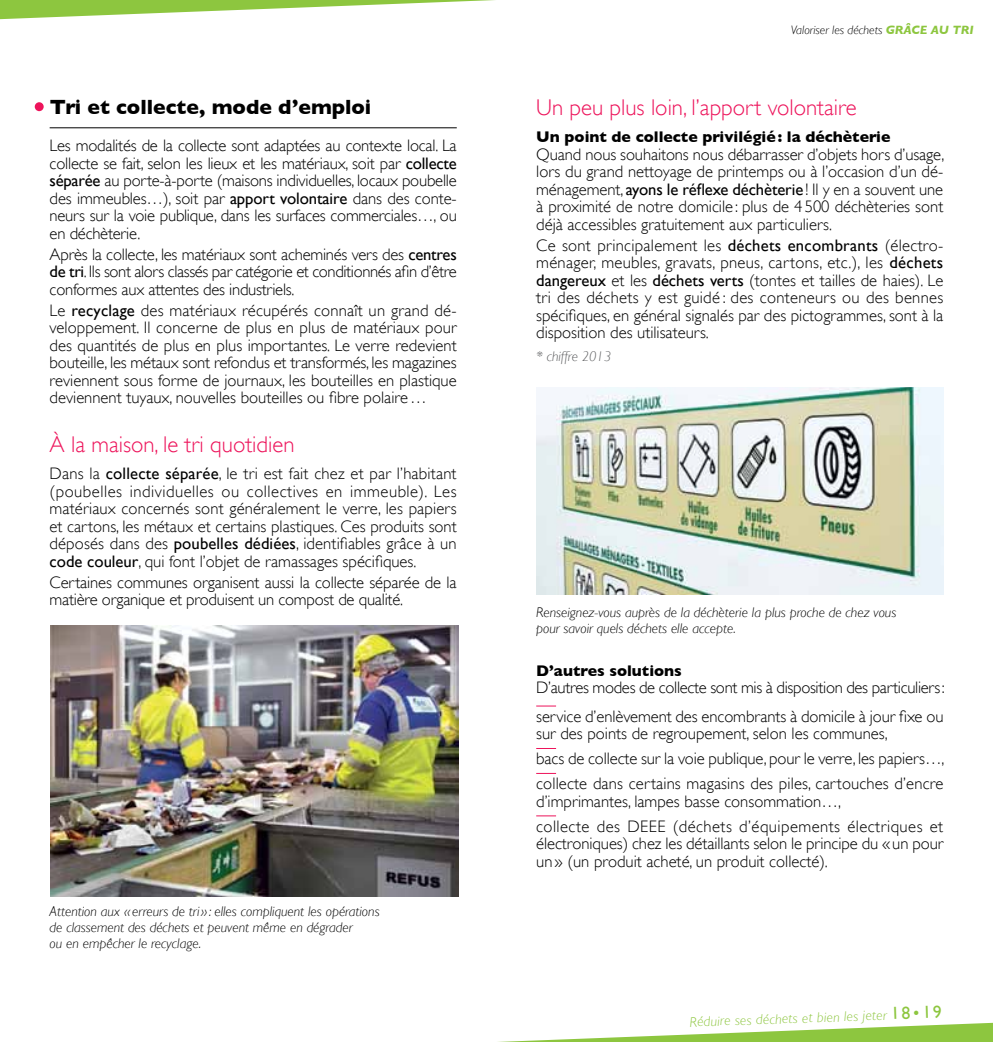
<style>
.page{position:relative;width:993px;height:1042px;background:#fff}
.page>*{position:absolute;margin:0;border:0;box-sizing:border-box;transform-origin:0 0}
.t1{font:300 22.75px "Gill Sans";color:#ed145b}
.t2{font:700 21px "Gill Sans";color:#000}
.t3{font:300 16.62px/17.5px "Gill Sans";color:#000;text-align:justify}
.t4{font:300 16.62px/28.3px "Gill Sans";letter-spacing:-.02em;color:#000}
.t5{font:300 16.62px/25px "Gill Sans";letter-spacing:.025em;color:#000}
.t6{font:700 15.75px "Gill Sans";color:#000}
.t7{font:italic 300 14px/15.8px "Gill Sans";color:#000}
.t8{font:italic 300 14px "Gill Sans";color:#8dc63f}
.t9{font:italic 300 14px "Gill Sans";color:#58595b}
.t10{font:italic 300 12.25px "Gill Sans";color:#000}
.s1{font-weight:400}
.s2{font-weight:700;color:#8dc63f}
.s3{font-weight:400;font-style:normal;font-size:17.5px}
.s4{font-style:normal;font-size:17.5px}
</style>
<div class="page">
<svg style="left:0;top:0;width:495px;height:20px"></svg>
<svg style="left:498px;top:1023px;width:494px;height:19px"></svg>
<hr style="left:50px;top:127px;width:406px;height:1px;background:#000">
<div style="left:35px;top:102px;width:9px;height:9px;background:#ed145b;border-radius:50%"></div>
<img style="left:51px;top:626px;width:407px;height:270px">
<svg style="left:536px;top:705px;width:20px;height:1px"></svg>
<svg style="left:536px;top:748px;width:20px;height:1px"></svg>
<svg style="left:536px;top:773px;width:20px;height:1px"></svg>
<svg style="left:536px;top:815px;width:20px;height:1px"></svg>
<img style="left:536px;top:387px;width:407px;height:208px">
<p class="t2" style="left:50px;top:94px;width:323px">Tri et collecte, mode d’emploi</p>
<p class="t3" style="left:50px;top:137px;width:408px">Les modalités de la collecte sont adaptées au contexte local. La collecte se fait, selon les lieux et les matériaux, soit par <span class="s1">collecte séparée</span> au porte-à-porte (maisons individuelles, locaux poubelle des immeubles…), soit par <span class="s1">apport volontaire</span> dans des conte&shy;neurs sur la voie publique, dans les surfaces commerciales…, ou en déchèterie.</p>
<p class="t3" style="left:50px;top:245px;width:408px">Après la collecte, les matériaux sont acheminés vers des <span class="s1">centres de tri</span>. Ils sont alors classés par catégorie et conditionnés afin d’être conformes aux attentes des industriels.</p>
<p class="t3" style="left:50px;top:301px;width:408px">Le <span class="s1">recyclage</span> des matériaux récupérés connaît un grand dé&shy;veloppement. Il concerne de plus en plus de matériaux pour des quantités de plus en plus importantes. Le verre redevient bouteille, les métaux sont refondus et transformés, les magazines reviennent sous forme de journaux, les bouteilles en plastique deviennent tuyaux, nouvelles bouteilles ou fibre polaire…</p>
<h1 class="t1" style="left:50px;top:431px;width:246px">À la maison, le tri quotidien</h1>
<p class="t3" style="left:50px;top:465px;width:408px">Dans la <span class="s1">collecte séparée</span>, le tri est fait chez et par l’habitant (poubelles individuelles ou collectives en immeuble). Les matériaux concernés sont généralement le verre, les papiers et cartons, les métaux et certains plastiques. Ces produits sont déposés dans des <span class="s1">poubelles dédiées</span>, identifiables grâce à un <span class="s1">code couleur</span>, qui font l’objet de ramassages spécifiques.</p>
<p class="t3" style="left:50px;top:573px;width:408px">Certaines communes organisent aussi la collecte séparée de la matière organique et produisent un compost de qualité.</p>
<p class="t7" style="left:50px;top:904px;width:331px">Attention aux « erreurs de tri » : elles compliquent les opérations de classement des déchets et peuvent même en dégrader<br>ou en empêcher le recyclage.</p>
<p class="t10" style="left:790px;top:23px;width:184px">Valoriser les déchets <span class="s2">GRÂCE AU TRI</span></p>
<h1 class="t1" style="left:536px;top:94px;width:322px">Un peu plus loin, l’apport volontaire</h1>
<p class="t6" style="left:536px;top:128px;width:355px">Un point de collecte privilégié: la déchèterie</p>
<p class="t3" style="left:536px;top:146px;width:410px">Quand nous souhaitons nous débarrasser d’objets hors d’usage, lors du grand nettoyage de printemps ou à l’occasion d’un dé&shy;ménagement, <span class="s1">ayons le réflexe déchèterie</span> ! Il y en a souvent une à proximité de notre domicile : plus de 4 500 déchèteries sont déjà accessibles gratuitement aux particuliers.</p>
<p class="t3" style="left:536px;top:237px;width:408px">Ce sont principalement les <span class="s1">déchets encombrants</span> (électro&shy;ménager, meubles, gravats, pneus, cartons, etc.), les <span class="s1">déchets dangereux</span> et les <span class="s1">déchets verts</span> (tontes et tailles de haies). Le tri des déchets y est guidé : des conteneurs ou des bennes spécifiques, en général signalés par des pictogrammes, sont à la disposition des utilisateurs.</p>
<p class="t9" style="left:536px;top:348px;width:76px">* chiffre 2013</p>
<p class="t7" style="left:536px;top:604px;width:361px">Renseignez-vous auprès de la déchèterie la plus proche de chez vous pour savoir quels déchets elle accepte.</p>
<p class="t6" style="left:536px;top:661px;width:147px">D’autres solutions</p>
<p class="t4" style="left:536px;top:674px;width:410px">D’autres modes de collecte sont mis à disposition des particuliers: service d’enlèvement des encombrants à domicile à jour fixe ou</p>
<p class="t3" style="left:536px;top:721px;width:409px;line-height:24.8px;text-align:left">sur des points de regroupement, selon les communes,<br>bacs de collecte sur la voie publique, pour le verre, les papiers…, collecte dans certains magasins des piles, cartouches d’encre</p>
<p class="t5" style="left:536px;top:788px;width:408px">d’imprimantes, lampes basse consommation…,<br>collecte des DEEE (déchets d’équipements électriques et</p>
<p class="t3" style="left:536px;top:835px;width:408px">électroniques) chez les détaillants selon le principe du «un pour un » (un produit acheté, un produit collecté).</p>
<p class="t8" style="left:689px;top:1014px;width:254px;rotate:-2deg">Réduire ses déchets et bien les jeter <span class="s3">18</span><span class="s4">•</span><span class="s3">19</span></p>
</div>
